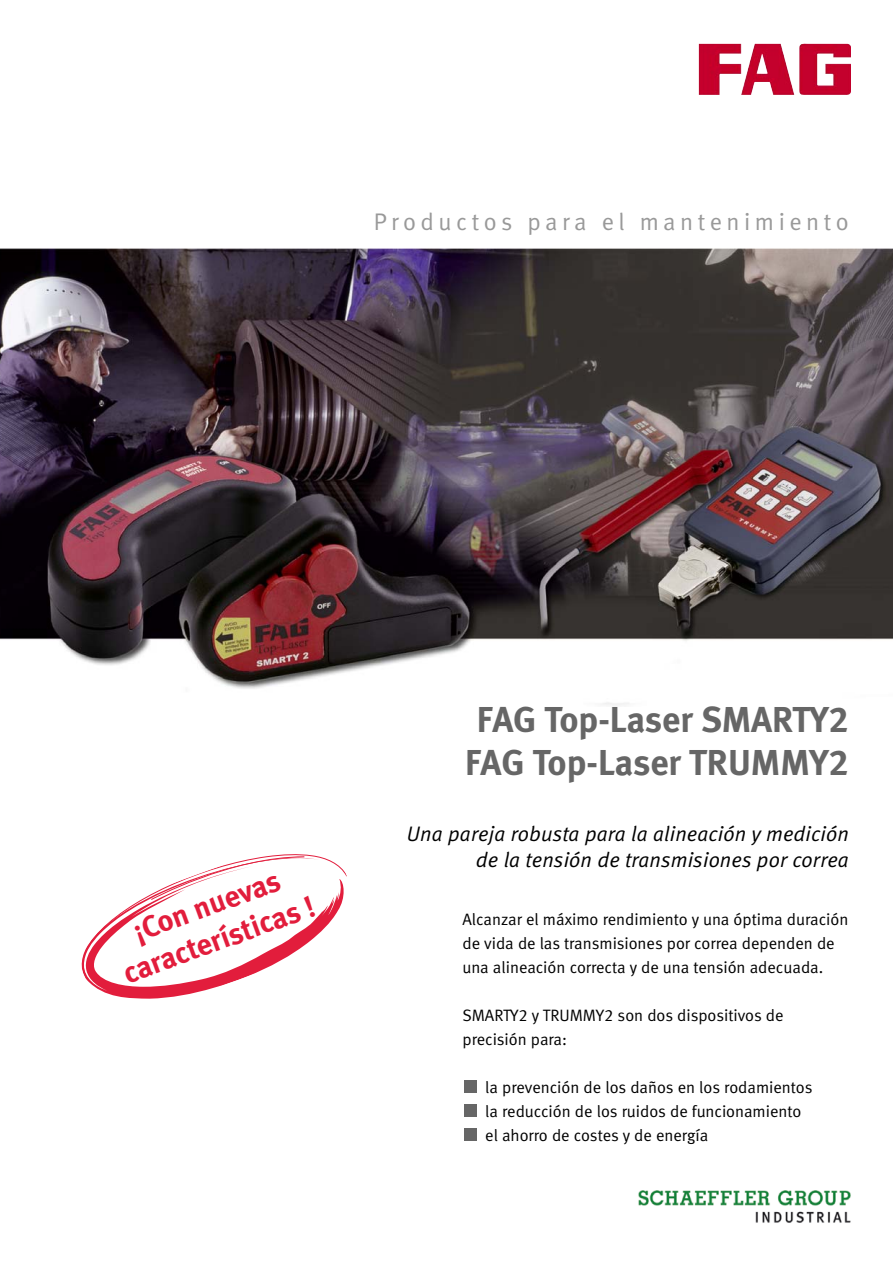
<style>
.page{position:relative;width:893px;height:1263px;background:#fff}
.page>*{position:absolute;margin:0;border:0;box-sizing:border-box;transform-origin:0 0}
.t1{font:36px/43.2px "Meta Bold LF";color:#666;text-align:center}
.t2{font:30px/36px "Meta Bold LF";color:#e21d3c;text-align:center}
.t3{font:24px "Meta Normal LF";letter-spacing:.19em;color:#999}
.t4{font:italic 21px/25.2px "Meta Normal LF";letter-spacing:.005em;color:#000;text-align:right}
.t5{font:16.5px/24px "Meta Normal LF";color:#000}
</style>
<div class="page">
<img style="left:638px;top:1190px;width:213px;height:33px">
<img style="left:0;top:248px;width:892px;height:458px">
<div style="left:464px;top:1128px;width:13px;height:13px;background:#666"></div>
<div style="left:464px;top:1104px;width:13px;height:13px;background:#666"></div>
<div style="left:464px;top:1080px;width:13px;height:13px;background:#666"></div>
<img style="left:699px;top:44px;width:95px;height:51px">
<svg style="left:81px;top:854px;width:266px;height:145px"></svg>
<h3 class="t3" style="left:374px;top:213px;width:476px">Productos para el mantenimiento</h3>
<h2 class="t2" style="left:106px;top:925px;width:203px;rotate:-20deg">¡Con nuevas características !</h2>
<h1 class="t1" style="left:465px;top:701px;width:385px">FAG Top-Laser SMARTY2<br>FAG Top-Laser TRUMMY2</h1>
<p class="t4" style="left:407px;top:823px;width:443px">Una pareja robusta para la alineación y medición de la tensión de transmisiones por correa</p>
<p class="t5" style="left:462px;top:909px;width:387px">Alcanzar el máximo rendimiento y una óptima duración de vida de las transmisiones por correa dependen de una alineación correcta y de una tensión adecuada.</p>
<p class="t5" style="left:462px;top:1005px;width:323px">SMARTY2 y TRUMMY2 son dos dispositivos de precisión para:</p>
<p class="t5" style="left:485px;top:1077px;width:329px">la prevención de los daños en los rodamientos la reducción de los ruidos de funcionamiento el ahorro de costes y de energía</p>
</div>
